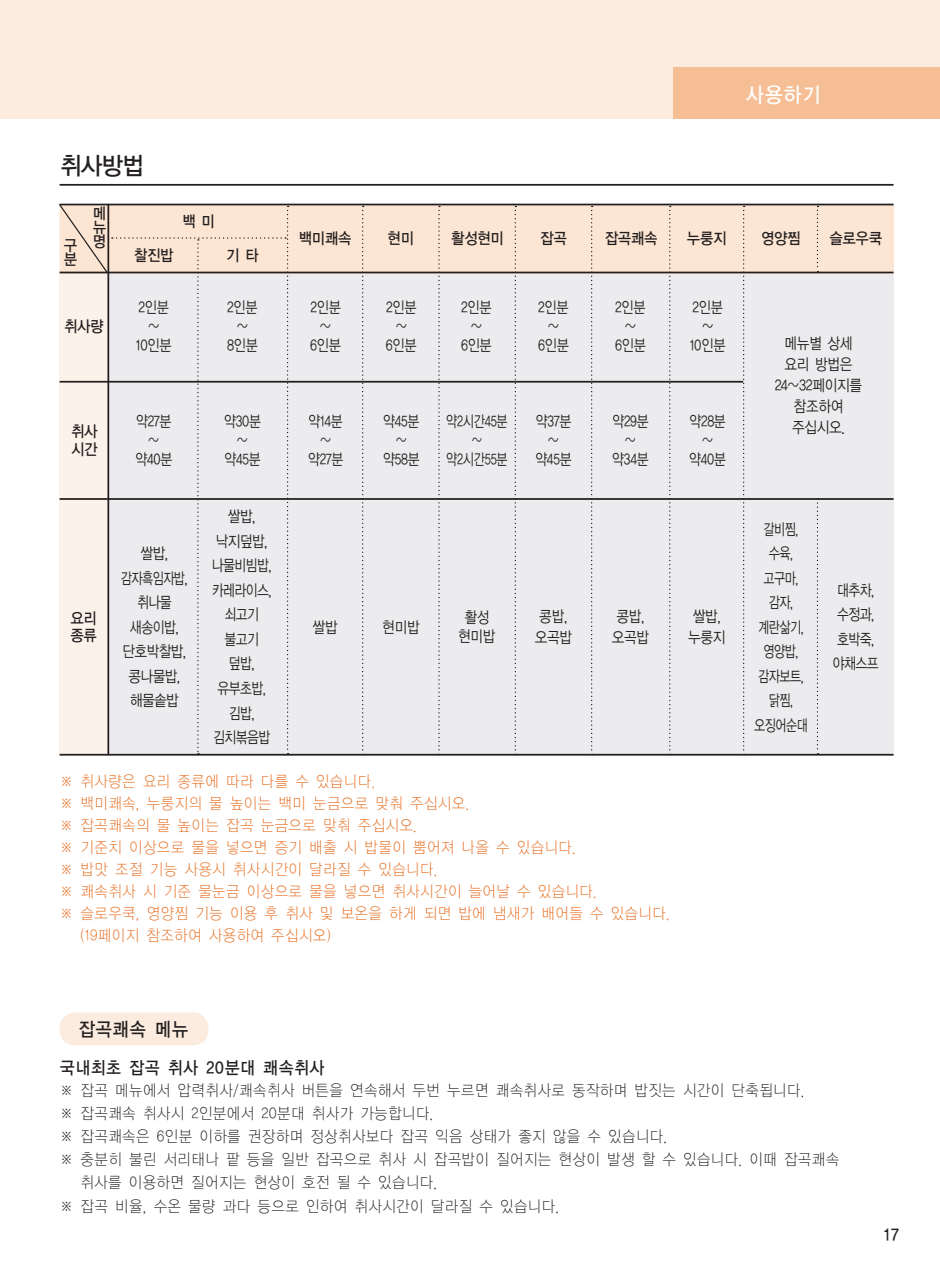
<style>
.page{position:relative;width:940px;height:1274px;background:#fff}
.page>*{position:absolute;margin:0;border:0;box-sizing:border-box;transform-origin:0 0}
.t1{font:24.5px "YDIYGO130 KSCPC EUC H";color:#231f20;scale:.94 1}
.t2{font:21px "YDIYGO130 KSCPC EUC H";color:#fff;scale:.9 1}
.t3{font:19.25px "YDIYGO130 KSCPC EUC H";letter-spacing:-.02em;color:#231f20;scale:.9 1}
.t4{font:17.5px "YDIYGO130 KSCPC EUC H";letter-spacing:-.02em;color:#231f20;scale:.9 1}
.t5{font:15.75px "YDIYGO110 KSCPC EUC H";letter-spacing:-.02em;color:#e66c1e;scale:.9 1}
.t6{font:15.75px "YDIYGO110 KSCPC EUC H";letter-spacing:-.02em;color:#231f20;scale:.9 1}
.t7{font:15.75px/24.5px "YDIYGO120 KSCPC EUC H";letter-spacing:-.1em;color:#231f20;text-align:center;scale:.85 1}
.t8{font:15.75px/18.9px "YDIYGO120 KSCPC EUC H";letter-spacing:-.075em;color:#231f20;text-align:center;scale:.8 1}
.t9{font:15.75px/18.9px "YDIYGO120 KSCPC EUC H";letter-spacing:-.075em;color:#231f20;text-align:center;scale:.82 1}
.t10{font:15.75px/21px "YDIYGO120 KSCPC EUC H";letter-spacing:-.075em;color:#231f20;scale:.85 1}
.t11{font:15.75px/17.5px "YDIYGO130 KSCPC EUC H";letter-spacing:-.075em;color:#231f20;scale:.9 1}
.t12{font:15.75px/24.5px "YDIYGO120 KSCPC EUC H";letter-spacing:-.1em;color:#231f20;text-align:center;scale:.75 1}
.t13{font:15.75px/24.5px "YDIYGO120 KSCPC EUC H";letter-spacing:-.1em;color:#231f20;scale:.8 1}
.t14{font:15.75px/18.9px "YDIYGO120 KSCPC EUC H";letter-spacing:-.075em;color:#231f20;text-align:center;scale:.75 1}
</style>
<div class="page">
<div style="left:0;top:0;width:939px;height:118px;background:#fcecdf"></div>
<hr style="left:60px;top:184px;width:833px;height:2px;background:#231f20">
<div style="left:74px;top:211px;width:819px;height:544px;background:#ececee"></div>
<div style="left:60px;top:204px;width:833px;height:69px;background:#fce5d2"></div>
<svg style="left:816px;top:206px;width:2px;height:66px"></svg>
<svg style="left:362px;top:206px;width:1px;height:548px"></svg>
<svg style="left:438px;top:206px;width:2px;height:548px"></svg>
<svg style="left:514px;top:206px;width:2px;height:548px"></svg>
<svg style="left:591px;top:206px;width:1px;height:548px"></svg>
<svg style="left:669px;top:206px;width:1px;height:548px"></svg>
<svg style="left:742px;top:206px;width:2px;height:548px"></svg>
<svg style="left:816px;top:502px;width:2px;height:252px"></svg>
<hr style="left:60px;top:204px;width:833px;height:1px;background:#231f20">
<hr style="left:60px;top:272px;width:833px;height:1px;background:#231f20">
<hr style="left:60px;top:381px;width:683px;height:1px;background:#231f20">
<hr style="left:60px;top:498px;width:833px;height:2px;background:#231f20">
<svg style="left:59px;top:203px;width:229px;height:551px"></svg>
<div style="left:60px;top:1012px;width:148px;height:33px;background:#fcecdf;border-radius:16px"></div>
<hr style="left:60px;top:754px;width:833px;height:1px;background:#231f20">
<div style="left:673px;top:67px;width:266px;height:51px;background:#f6be95"></div>
<h1 class="t1" style="left:60px;top:152px;width:92px">취사방법</h1>
<p class="t11" style="left:92px;top:206px;width:17px;line-height:14px">메 뉴</p>
<p class="t11" style="left:64px;top:235px;width:49px;line-height:15.9px">구 명 분</p>
<p class="t11" style="left:182px;top:213px;width:39px">백 미</p>
<p class="t11" style="left:133px;top:247px;width:46px">찰진밥</p>
<p class="t11" style="left:226px;top:247px;width:39px">기 타</p>
<h2 class="t2" style="left:745px;top:83px;width:86px">사용하기</h2>
<p class="t11" style="left:298px;top:230px;width:61px">백미쾌속</p>
<p class="t11" style="left:387px;top:230px;width:32px">현미</p>
<p class="t11" style="left:451px;top:230px;width:61px">활성현미</p>
<p class="t11" style="left:540px;top:230px;width:32px">잡곡</p>
<p class="t11" style="left:604px;top:230px;width:61px">잡곡쾌속</p>
<p class="t11" style="left:686px;top:230px;width:46px">누룽지</p>
<p class="t11" style="left:760px;top:230px;width:46px">영양찜</p>
<p class="t11" style="left:828px;top:230px;width:61px">슬로우쿡</p>
<p class="t11" style="left:64px;top:317px;width:46px">취사량</p>
<p class="t9" style="left:136px;top:298px;width:46px">2인분 ~<br>10인분</p>
<p class="t9" style="left:227px;top:298px;width:40px">2인분 ~<br>8인분</p>
<p class="t9" style="left:310px;top:298px;width:40px">2인분 ~<br>6인분</p>
<p class="t9" style="left:460px;top:298px;width:40px">2인분 ~<br>6인분</p>
<p class="t9" style="left:537px;top:298px;width:40px">2인분 ~<br>6인분</p>
<p class="t9" style="left:614px;top:298px;width:40px">2인분 ~<br>6인분</p>
<p class="t9" style="left:689px;top:298px;width:46px">2인분 ~<br>10인분</p>
<p class="t9" style="left:385px;top:298px;width:40px">2인분 ~<br>6인분</p>
<p class="t11" style="left:71px;top:423px;width:32px">취사 시간</p>
<p class="t11" style="left:70px;top:609px;width:32px">요리 종류</p>
<p class="t8" style="left:135px;top:412px;width:48px">약27분 ~ 약40분</p>
<p class="t8" style="left:224px;top:412px;width:48px">약30분 ~ 약45분</p>
<p class="t8" style="left:307px;top:412px;width:47px">약14분 ~ 약27분</p>
<p class="t8" style="left:383px;top:412px;width:48px">약45분 ~ 약58분</p>
<p class="t14" style="left:446px;top:412px;width:85px">약2시간45분 ~ 약2시간55분</p>
<p class="t8" style="left:535px;top:412px;width:48px">약37분 ~ 약45분</p>
<p class="t8" style="left:612px;top:412px;width:48px">약29분 ~ 약34분</p>
<p class="t8" style="left:688px;top:412px;width:48px">약28분 ~ 약40분</p>
<p class="t7" style="left:120px;top:541px;width:82px">쌀밥, 감자흑임자밥, 취나물 새송이밥, 단호박찰밥, 콩나물밥, 해물솥밥</p>
<p class="t7" style="left:211px;top:504px;width:73px">쌀밥, 낙지덮밥, 나물비빔밥, 카레라이스, 쇠고기 불고기 덮밥, 유부초밥, 김밥, 김치볶음밥</p>
<p class="t10" style="left:312px;top:616px;width:32px">쌀밥</p>
<p class="t10" style="left:382px;top:616px;width:46px">현미밥</p>
<p class="t10" style="left:458px;top:608px;width:46px;line-height:19.2px;text-align:center">활성 현미밥</p>
<p class="t10" style="left:687px;top:606px;width:46px">쌀밥, 누룽지</p>
<p class="t10" style="left:534px;top:606px;width:46px">콩밥, 오곡밥</p>
<p class="t10" style="left:611px;top:606px;width:46px">콩밥, 오곡밥</p>
<p class="t5" style="left:60px;top:772px;width:352px">※ 취사량은 요리 종류에 따라 다를 수 있습니다.</p>
<p class="t5" style="left:60px;top:794px;width:457px">※ 백미쾌속, 누룽지의 물 높이는 백미 눈금으로 맞춰 주십시오.</p>
<p class="t5" style="left:60px;top:816px;width:399px">※ 잡곡쾌속의 물 높이는 잡곡 눈금으로 맞춰 주십시오.</p>
<p class="t5" style="left:60px;top:838px;width:575px">※ 기준치 이상으로 물을 넣으면 증기 배출 시 밥물이 뿜어져 나올 수 있습니다.</p>
<p class="t5" style="left:60px;top:860px;width:422px">※ 밥맛 조절 기능 사용시 취사시간이 달라질 수 있습니다.</p>
<p class="t5" style="left:60px;top:882px;width:599px">※ 쾌속취사 시 기준 물눈금 이상으로 물을 넣으면 취사시간이 늘어날 수 있습니다.</p>
<p class="t5" style="left:60px;top:904px;width:679px">※ 슬로우쿡, 영양찜 기능 이용 후 취사 및 보온을 하게 되면 밥에 냄새가 배어들 수 있습니다.</p>
<p class="t5" style="left:80px;top:926px;width:280px">(19페이지 참조하여 사용하여 주십시오)</p>
<p class="t10" style="left:774px;top:332px;width:105px;text-align:center">메뉴별 상세 요리 방법은<br>24~32페이지를 참조하여 주십시오.</p>
<p class="t12" style="left:753px;top:517px;width:74px">갈비찜, 수육, 고구마, 감자, 계란삶기, 영양밥, 감자보트, 닭찜, 오징어순대</p>
<p class="t13" style="left:832px;top:578px;width:60px">대추차, 수정과, 호박죽, 야채스프</p>
<p class="t3" style="left:78px;top:1018px;width:124px">잡곡쾌속 메뉴</p>
<p class="t4" style="left:60px;top:1057px;width:296px">국내최초 잡곡 취사 20분대 쾌속취사</p>
<p class="t6" style="left:60px;top:1081px;width:829px">※ 잡곡 메뉴에서 압력취사/쾌속취사 버튼을 연속해서 두번 누르면 쾌속취사로 동작하며 밥짓는 시간이 단축됩니다.</p>
<p class="t6" style="left:60px;top:1104px;width:417px">※ 잡곡쾌속 취사시 2인분에서 20분대 취사가 가능합니다.</p>
<p class="t6" style="left:60px;top:1127px;width:677px">※ 잡곡쾌속은 6인분 이하를 권장하며 정상취사보다 잡곡 익음 상태가 좋지 않을 수 있습니다.</p>
<p class="t6" style="left:60px;top:1150px;width:868px">※ 충분히 불린 서리태나 팥 등을 일반 잡곡으로 취사 시 잡곡밥이 질어지는 현상이 발생 할 수 있습니다. 이때 잡곡쾌속</p>
<p class="t6" style="left:80px;top:1174px;width:399px">취사를 이용하면 질어지는 현상이 호전 될 수 있습니다.</p>
<p class="t6" style="left:60px;top:1197px;width:557px">※ 잡곡 비율, 수온 물량 과다 등으로 인하여 취사시간이 달라질 수 있습니다.</p>
<p class="t4" style="left:883px;top:1224px;width:19px">17</p>
</div>
